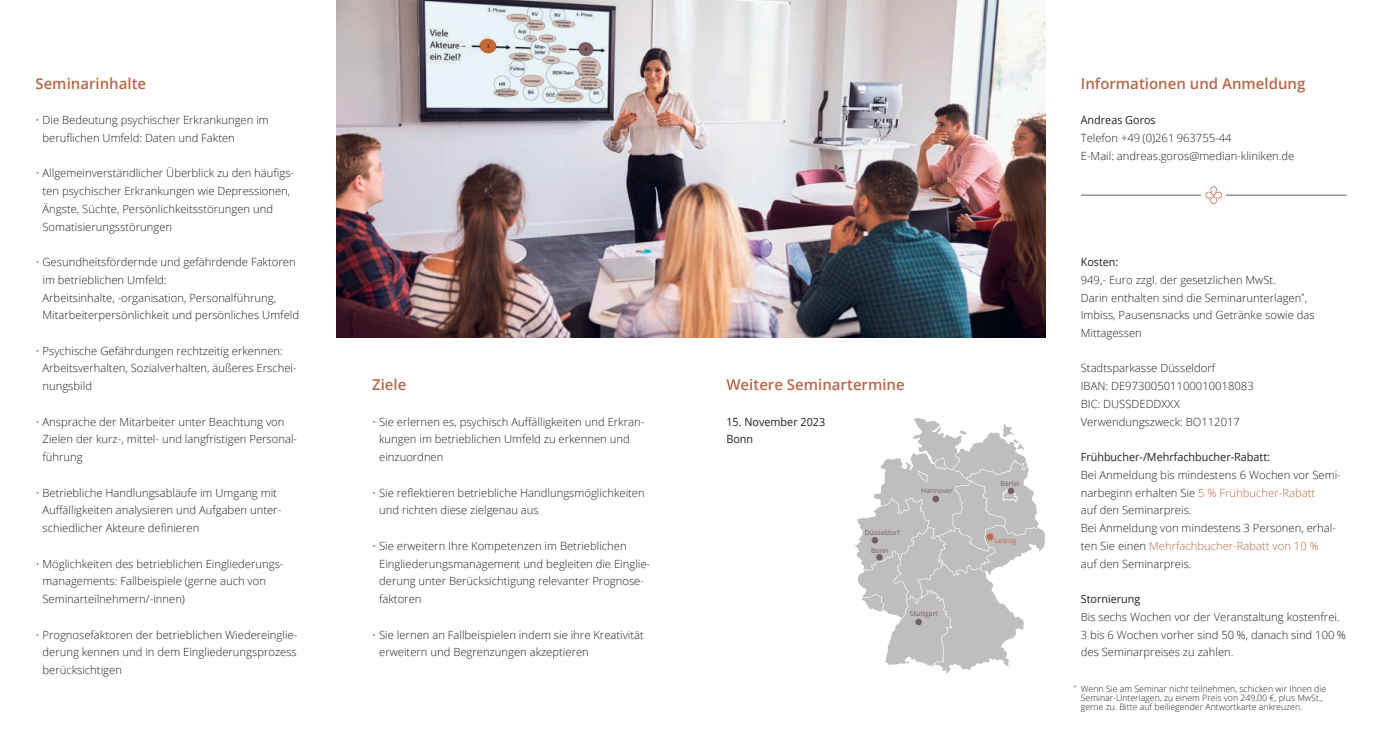
<style>
.page{position:relative;width:1382px;height:745px;background:#fff}
.page>*{position:absolute;margin:0;border:0;box-sizing:border-box;transform-origin:0 0}
.t1{font:600 15px "Open Sans";color:#b86749}
.t2{font:300 11.25px/17.8px "Open Sans";color:#231f20}
.t3{font:11.25px/17.8px "Open Sans";color:#231f20;scale:.96 1}
.t4{font:300 8.75px/8.9px "Open Sans";color:#231f20}
.t5{font:6.88px "Open Sans";color:#725e69}
.t6{font:6.88px "Open Sans";color:#be6a4d}
.s1{color:#b86749}
</style>
<div class="page">
<hr style="left:1081px;top:195px;width:265px;height:1px;background:#6f575f">
<div style="left:1201px;top:182px;width:25px;height:25px;background:#fff"></div>
<svg style="left:1205px;top:186px;width:17px;height:18px"></svg>
<svg style="left:855px;top:418px;width:190px;height:256px"></svg>
<img style="left:337px;top:0;width:708px;height:337px">
<h1 class="t1" style="left:35px;top:73px;width:112px">Seminarinhalte</h1>
<p class="t2" style="left:43px;top:111px;width:228px;text-indent:-7px"><span class="s1">•</span> Die Bedeutung psychischer Erkrankungen im beruflichen Umfeld: Daten und Fakten</p>
<p class="t2" style="left:43px;top:164px;width:253px;text-indent:-7px"><span class="s1">•</span> Allgemeinverständlicher Überblick zu den häufigs&shy;ten psychischer Erkrankungen wie Depressionen, Ängste, Süchte, Persönlichkeitsstörungen und Somatisierungsstörungen</p>
<p class="t2" style="left:43px;top:252px;width:258px;text-indent:-7px"><span class="s1">•</span> Gesundheitsfördernde und gefährdende Faktoren im betrieblichen Umfeld:<br>Arbeitsinhalte, -organisation, Personalführung, Mitarbeiterpersönlichkeit und persönliches Umfeld</p>
<p class="t2" style="left:43px;top:341px;width:256px;text-indent:-7px"><span class="s1">•</span> Psychische Gefährdungen rechtzeitig erkennen:<br>Arbeitsverhalten, Sozialverhalten, äußeres Erschei&shy;nungsbild</p>
<p class="t2" style="left:43px;top:412px;width:256px;text-indent:-7px"><span class="s1">•</span> Ansprache der Mitarbeiter unter Beachtung von<br>Zielen der kurz-, mittel- und langfristigen Personal&shy;führung</p>
<p class="t2" style="left:43px;top:483px;width:240px;text-indent:-7px"><span class="s1">•</span> Betriebliche Handlungsabläufe im Umgang mit<br>Auffälligkeiten analysieren und Aufgaben unter&shy;schiedlicher Akteure definieren</p>
<p class="t2" style="left:43px;top:554px;width:242px;text-indent:-7px"><span class="s1">•</span> Möglichkeiten des betrieblichen Eingliederungs&shy;managements: Fallbeispiele (gerne auch von<br>Seminarteilnehmern/-innen)</p>
<p class="t2" style="left:43px;top:625px;width:256px;text-align:justify;text-indent:-7px"><span class="s1">•</span> Prognosefaktoren der betrieblichen Wiedereinglie&shy;derung kennen und in dem Eingliederungsprozess berücksichtigen</p>
<h1 class="t1" style="left:372px;top:374px;width:36px">Ziele</h1>
<p class="t2" style="left:379px;top:412px;width:267px;text-indent:-7px"><span class="s1">•</span> Sie erlernen es, psychisch Auffälligkeiten und Erkran&shy;kungen im betrieblichen Umfeld zu erkennen und einzuordnen</p>
<p class="t2" style="left:379px;top:483px;width:267px;text-indent:-7px"><span class="s1">•</span> Sie reflektieren betriebliche Handlungsmöglichkeiten und richten diese zielgenau aus</p>
<p class="t2" style="left:379px;top:536px;width:273px;text-indent:-7px"><span class="s1">•</span> Sie erweitern Ihre Kompetenzen im Betrieblichen Eingliederungsmanagement und begleiten die Einglie&shy;derung unter Berücksichtigung relevanter Prognose&shy;faktoren</p>
<p class="t2" style="left:379px;top:625px;width:266px;text-indent:-7px"><span class="s1">•</span> Sie lernen an Fallbeispielen indem sie ihre Kreativität erweitern und Begrenzungen akzeptieren</p>
<h1 class="t1" style="left:726px;top:374px;width:180px">Weitere Seminartermine</h1>
<p class="t3" style="left:726px;top:412px;width:104px">15. November 2023<br>Bonn</p>
<p class="t5" style="left:865px;top:527px;width:36px">Düsseldorf</p>
<p class="t5" style="left:871px;top:545px;width:19px">Bonn</p>
<p class="t5" style="left:921px;top:485px;width:33px">Hannover</p>
<p class="t5" style="left:910px;top:608px;width:30px">Stuttgart</p>
<p class="t5" style="left:1001px;top:478px;width:20px">Berlin</p>
<p class="t6" style="left:995px;top:535px;width:24px">Leipzig</p>
<h1 class="t1" style="left:1081px;top:73px;width:226px">Informationen und Anmeldung</h1>
<p class="t3" style="left:1081px;top:111px;width:80px">Andreas Goros</p>
<p class="t2" style="left:1081px;top:128px;width:215px">Telefon +49 (0)261 963755-44<br>E-Mail: andreas.goros@median-kliniken.de</p>
<p class="t3" style="left:1081px;top:252px;width:41px">Kosten:</p>
<p class="t2" style="left:1081px;top:270px;width:235px">949,- Euro zzgl. der gesetzlichen MwSt.<br>Darin enthalten sind die Seminarunterlagen<sup>*</sup>, Imbiss, Pausensnacks und Getränke sowie das Mittagessen</p>
<p class="t2" style="left:1081px;top:359px;width:174px">Stadtsparkasse Düsseldorf<br>IBAN: DE97300501100010018083<br>BIC: DUSSDEDDXXX<br>Verwendungszweck: BO112017</p>
<p class="t3" style="left:1081px;top:447px;width:199px">Frühbucher-/Mehrfachbucher-Rabatt:</p>
<p class="t2" style="left:1081px;top:465px;width:262px">Bei Anmeldung bis mindestens 6 Wochen vor Semi&shy;narbeginn erhalten Sie <span class="s1">5 % Frühbucher-Rabatt<br></span>auf den Seminarpreis.<br>Bei Anmeldung von mindestens 3 Personen, erhal&shy;ten Sie einen <span class="s1">Mehrfachbucher-Rabatt von 10 %<br></span>auf den Seminarpreis.</p>
<p class="t3" style="left:1081px;top:589px;width:64px">Stornierung</p>
<p class="t2" style="left:1081px;top:607px;width:267px">Bis sechs Wochen vor der Veranstaltung kostenfrei.<br>3 bis 6 Wochen vorher sind 50 %, danach sind 100 % des Seminarpreises zu zahlen.</p>
<p class="t4" style="left:1081px;top:683px;width:247px;text-indent:-7px"><sup>*</sup> Wenn Sie am Seminar nicht teilnehmen, schicken wir Ihnen die<br>Seminar-Unterlagen, zu einem Preis von 249,00 €, plus MwSt., gerne zu. Bitte auf beiliegender Antwortkarte ankreuzen.</p>
</div>
